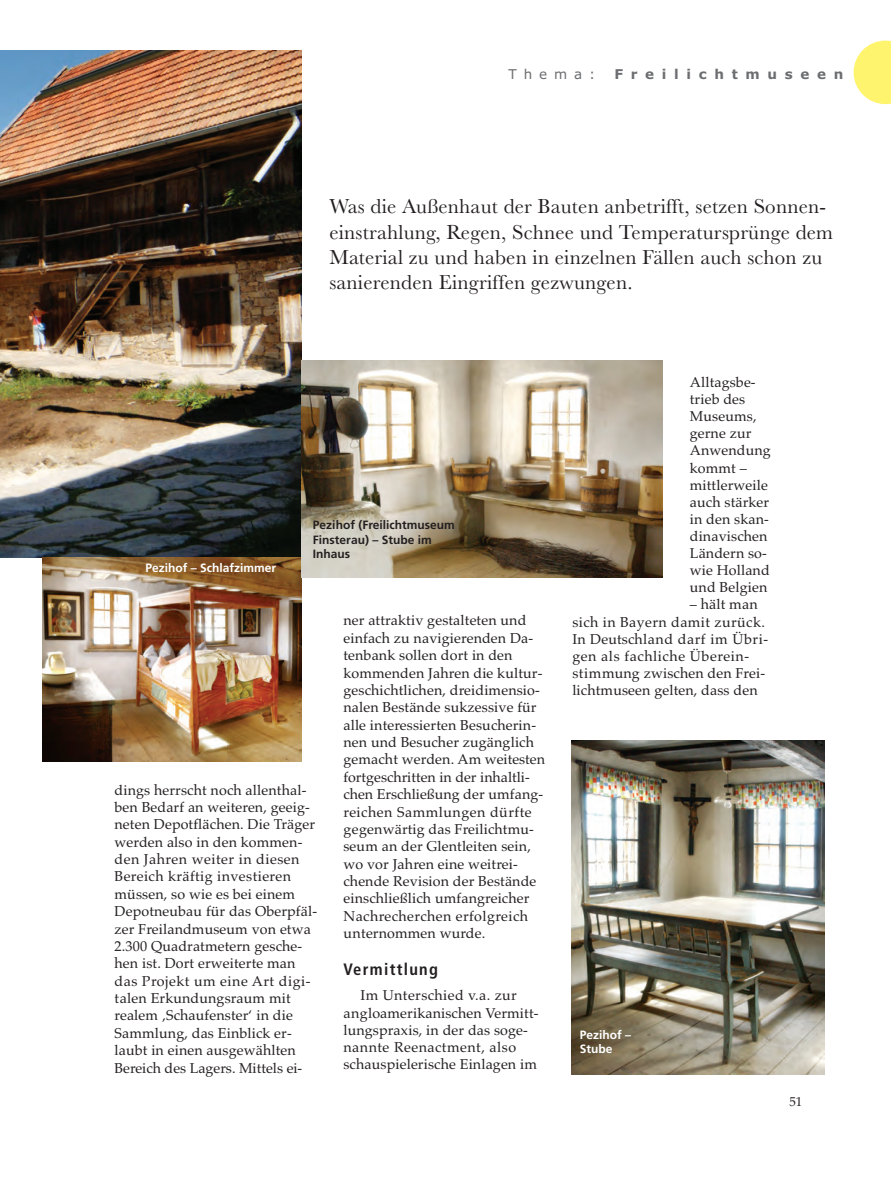
<style>
.page{position:relative;width:891px;height:1190px;background:#fff}
.page>*{position:absolute;margin:0;border:0;box-sizing:border-box;transform-origin:0 0}
.t1{font:21px/25.2px "Baskerville";letter-spacing:.01em;color:#231f20}
.t2{font:700 condensed 16.5px "Frutiger";letter-spacing:.08em;color:#231f20}
.t3{font:14.25px/17.4px "Palatino";letter-spacing:.01em;color:#231f20}
.t4{font:14.25px/17.1px "Palatino";letter-spacing:.03em;color:#231f20}
.t5{font:700 13.5px "Verdana";letter-spacing:.57em;color:#6c6d70}
.t6{font:13.5px "Verdana";letter-spacing:.51em;color:#6c6d70}
.t7{font:12.9px "Palatino";color:#231f20}
.t8{font:700 12px/14.4px "Frutiger";color:#231f20}
.t9{font:700 12px/14.4px "Frutiger";color:#fff}
</style>
<div class="page">
<img style="left:0;top:40px;width:891px;height:1035px">
<p class="t6" style="left:508px;top:66px;width:88px">Thema:</p>
<p class="t5" style="left:614px;top:66px;width:230px">Freilichtmuseen</p>
<h1 class="t1" style="left:329px;top:193px;width:505px">Was die Außenhaut der Bauten anbetrifft, setzen Sonnen&shy;einstrahlung, Regen, Schnee und Temperatursprünge dem Material zu und haben in einzelnen Fällen auch schon zu sanierenden Eingriffen gezwungen.</h1>
<p class="t9" style="left:145px;top:562px;width:132px">Pezihof – Schlafzimmer</p>
<p class="t8" style="left:313px;top:519px;width:143px">Pezihof (Freilichtmuseum<br>Finsterau) – Stube im<br>Inhaus</p>
<p class="t3" style="left:114px;top:781px;width:204px">dings herrscht noch allenthal&shy;ben Bedarf an weiteren, geeig&shy;neten Depotflächen. Die Träger werden also in den kommen&shy;den Jahren weiter in diesen<br>Bereich kräftig investieren müssen, so wie es bei einem<br>Depotneubau für das Oberpfäl&shy;zer Freilandmuseum von etwa<br>2.300 Quadratmetern gesche&shy;hen ist. Dort erweiterte man das Projekt um eine Art digi&shy;talen Erkundungsraum mit realem ‚Schaufenster‘ in die<br>Sammlung, das Einblick er&shy;laubt in einen ausgewählten<br>Bereich des Lagers. Mittels ei-</p>
<p class="t3" style="left:343px;top:612px;width:203px">ner attraktiv gestalteten und einfach zu navigierenden Da&shy;tenbank sollen dort in den kommenden Jahren die kultur&shy;geschichtlichen, dreidimensio&shy;nalen Bestände sukzessive für alle interessierten Besucherin&shy;nen und Besucher zugänglich gemacht werden. Am weitesten fortgeschritten in der inhaltli&shy;chen Erschließung der umfang&shy;reichen Sammlungen dürfte gegenwärtig das Freilichtmu&shy;seum an der Glentleiten sein, wo vor Jahren eine weitrei&shy;chende Revision der Bestände einschließlich umfangreicher<br>Nachrecherchen erfolgreich unternommen wurde.</p>
<p class="t2" style="left:343px;top:962px;width:96px">Vermittlung</p>
<p class="t3" style="left:343px;top:987px;width:196px;text-indent:17px">Im Unterschied v.a. zur angloamerikanischen Vermitt&shy;lungspraxis, in der das soge&shy;nannte Reenactment, also schauspielerische Einlagen im</p>
<p class="t3" style="left:689px;top:373px;width:83px">Alltagsbe&shy;trieb des<br>Museums, gerne zur<br>Anwendung kommt – mittlerweile auch stärker in den skan&shy;dinavischen<br>Ländern so&shy;wie Holland und Belgien</p>
<p class="t4" style="left:572px;top:596px;width:197px;text-indent:117px">– hält man sich in Bayern damit zurück.<br>In Deutschland darf im Übri&shy;gen als fachliche Überein&shy;stimmung zwischen den Frei&shy;lichtmuseen gelten, dass den</p>
<p class="t9" style="left:579px;top:1028px;width:53px">Pezihof –<br>Stube</p>
<p class="t7" style="left:789px;top:1094px;width:14px">51</p>
</div>
